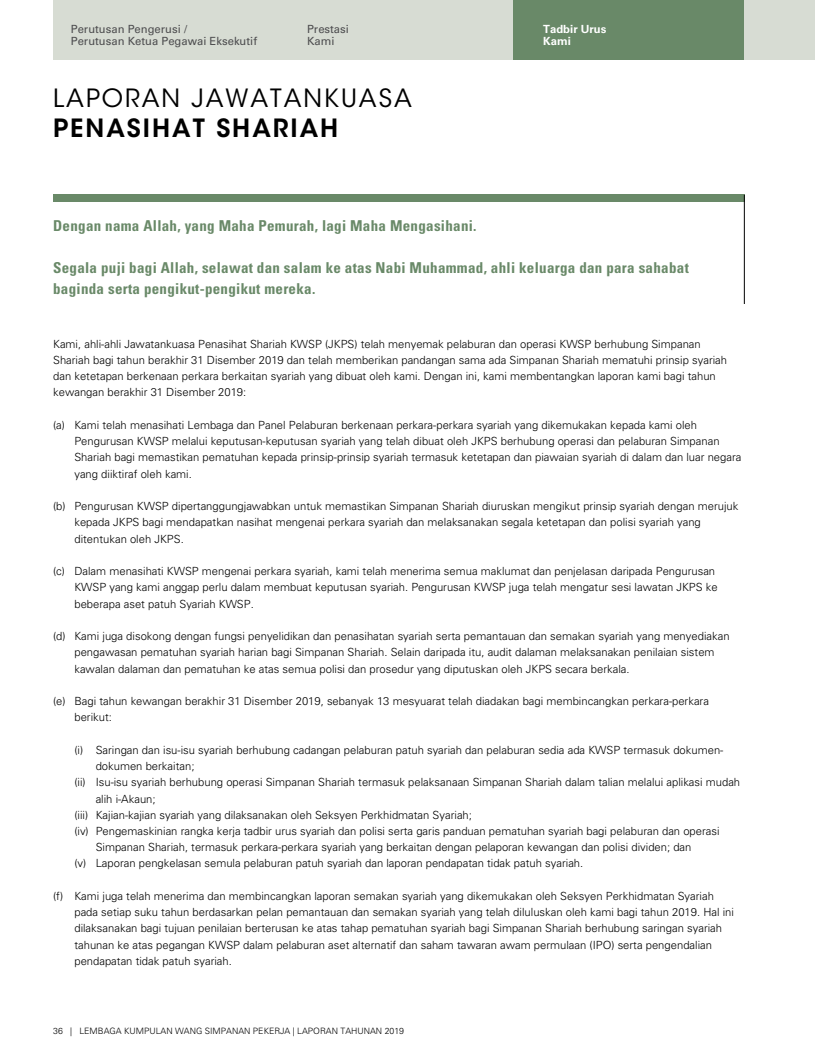
<style>
.page{position:relative;width:815px;height:1063px;background:#fff}
.page>*{position:absolute;margin:0;border:0;box-sizing:border-box;transform-origin:0 0}
.t1{font:25px "ITC Avant Garde Std";letter-spacing:.08em;color:#000}
.t2{font:600 25px "ITC Avant Garde Std";letter-spacing:.08em;color:#000}
.t3{font:700 condensed 15px/21.2px "Univers LT Std";letter-spacing:.02em;color:#698968}
.t4{font:300 11.25px/16.2px "Univers LT Std";color:#000}
.t5{font:11.25px/12.5px "Univers LT Std";color:#4d4d4f}
.t6{font:700 11.25px/12.5px "Univers LT Std";color:#fff}
.t7{font:300 8.75px "Univers LT Std";color:#000}
</style>
<div class="page">
<div style="left:53px;top:0;width:762px;height:60px;background:#d7dcd3"></div>
<div style="left:514px;top:0;width:230px;height:60px;background:#698968"></div>
<div style="left:53px;top:195px;width:691px;height:7px;background:#698968"></div>
<hr style="left:744px;top:195px;width:1px;height:109px;background:#000">
<p class="t5" style="left:71px;top:23px;width:188px">Perutusan Pengerusi /<br>Perutusan Ketua Pegawai Eksekutif</p>
<p class="t5" style="left:307px;top:23px;width:43px">Prestasi<br>Kami</p>
<p class="t6" style="left:543px;top:23px;width:65px">Tadbir Urus<br>Kami</p>
<h1 class="t1" style="left:53px;top:83px;width:360px">LAPORAN JAWATANKUASA</h1>
<h1 class="t2" style="left:53px;top:112px;width:287px">PENASIHAT SHARIAH</h1>
<h2 class="t3" style="left:53px;top:215px;width:425px">Dengan nama Allah, yang Maha Pemurah, lagi Maha Mengasihani.</h2>
<h2 class="t3" style="left:53px;top:257px;width:637px">Segala puji bagi Allah, selawat dan salam ke atas Nabi Muhammad, ahli keluarga dan para sahabat baginda serta pengikut-pengikut mereka.</h2>
<p class="t4" style="left:53px;top:335px;width:675px">Kami, ahli-ahli Jawatankuasa Penasihat Shariah KWSP (JKPS) telah menyemak pelaburan dan operasi KWSP berhubung Simpanan Shariah bagi tahun berakhir 31 Disember 2019 dan telah memberikan pandangan sama ada Simpanan Shariah mematuhi prinsip syariah dan ketetapan berkenaan perkara berkaitan syariah yang dibuat oleh kami. Dengan ini, kami membentangkan laporan kami bagi tahun kewangan berakhir 31 Disember 2019:</p>
<p class="t4" style="left:74px;top:417px;width:669px;text-indent:-21px">(a) Kami telah menasihati Lembaga dan Panel Pelaburan berkenaan perkara-perkara syariah yang dikemukakan kepada kami oleh Pengurusan KWSP melalui keputusan-keputusan syariah yang telah dibuat oleh JKPS berhubung operasi dan pelaburan Simpanan Shariah bagi memastikan pematuhan kepada prinsip-prinsip syariah termasuk ketetapan dan piawaian syariah di dalam dan luar negara yang diiktiraf oleh kami.</p>
<p class="t4" style="left:74px;top:498px;width:665px;text-indent:-21px">(b) Pengurusan KWSP dipertanggungjawabkan untuk memastikan Simpanan Shariah diuruskan mengikut prinsip syariah dengan merujuk kepada JKPS bagi mendapatkan nasihat mengenai perkara syariah dan melaksanakan segala ketetapan dan polisi syariah yang ditentukan oleh JKPS.</p>
<p class="t4" style="left:74px;top:563px;width:645px;text-indent:-21px">(c) Dalam menasihati KWSP mengenai perkara syariah, kami telah menerima semua maklumat dan penjelasan daripada Pengurusan<br>KWSP yang kami anggap perlu dalam membuat keputusan syariah. Pengurusan KWSP juga telah mengatur sesi lawatan JKPS ke beberapa aset patuh Syariah KWSP.</p>
<p class="t4" style="left:74px;top:628px;width:657px;text-indent:-21px">(d) Kami juga disokong dengan fungsi penyelidikan dan penasihatan syariah serta pemantauan dan semakan syariah yang menyediakan pengawasan pematuhan syariah harian bagi Simpanan Shariah. Selain daripada itu, audit dalaman melaksanakan penilaian sistem kawalan dalaman dan pematuhan ke atas semua polisi dan prosedur yang diputuskan oleh JKPS secara berkala.</p>
<p class="t4" style="left:74px;top:693px;width:636px;text-indent:-21px">(e) Bagi tahun kewangan berakhir 31 Disember 2019, sebanyak 13 mesyuarat telah diadakan bagi membincangkan perkara-perkara berikut:</p>
<p class="t4" style="left:74px;top:742px;width:650px">(i) Saringan dan isu-isu syariah berhubung cadangan pelaburan patuh syariah dan pelaburan sedia ada KWSP termasuk dokumen-</p>
<p class="t4" style="left:96px;top:758px;width:100px">dokumen berkaitan;</p>
<p class="t4" style="left:74px;top:774px;width:667px">(ii) Isu-isu syariah berhubung operasi Simpanan Shariah termasuk pelaksanaan Simpanan Shariah dalam talian melalui aplikasi mudah</p>
<p class="t4" style="left:96px;top:790px;width:62px">alih i-Akaun;</p>
<p class="t4" style="left:74px;top:807px;width:399px">(iii) Kajian-kajian syariah yang dilaksanakan oleh Seksyen Perkhidmatan Syariah;</p>
<p class="t4" style="left:74px;top:823px;width:647px">(iv) Pengemaskinian rangka kerja tadbir urus syariah dan polisi serta garis panduan pematuhan syariah bagi pelaburan dan operasi</p>
<p class="t4" style="left:96px;top:839px;width:597px">Simpanan Shariah, termasuk perkara-perkara syariah yang berkaitan dengan pelaporan kewangan dan polisi dividen; dan</p>
<p class="t4" style="left:74px;top:855px;width:510px">(v) Laporan pengkelasan semula pelaburan patuh syariah dan laporan pendapatan tidak patuh syariah.</p>
<p class="t4" style="left:74px;top:888px;width:661px;text-indent:-21px">(f) Kami juga telah menerima dan membincangkan laporan semakan syariah yang dikemukakan oleh Seksyen Perkhidmatan Syariah pada setiap suku tahun berdasarkan pelan pemantauan dan semakan syariah yang telah diluluskan oleh kami bagi tahun 2019. Hal ini dilaksanakan bagi tujuan penilaian berterusan ke atas tahap pematuhan syariah bagi Simpanan Shariah berhubung saringan syariah tahunan ke atas pegangan KWSP dalam pelaburan aset alternatif dan saham tawaran awam permulaan (IPO) serta pengendalian pendapatan tidak patuh syariah.</p>
<p class="t7" style="left:53px;top:1026px;width:353px">36 | LEMBAGA KUMPULAN WANG SIMPANAN PEKERJA | LAPORAN TAHUNAN 2019</p>
</div>
